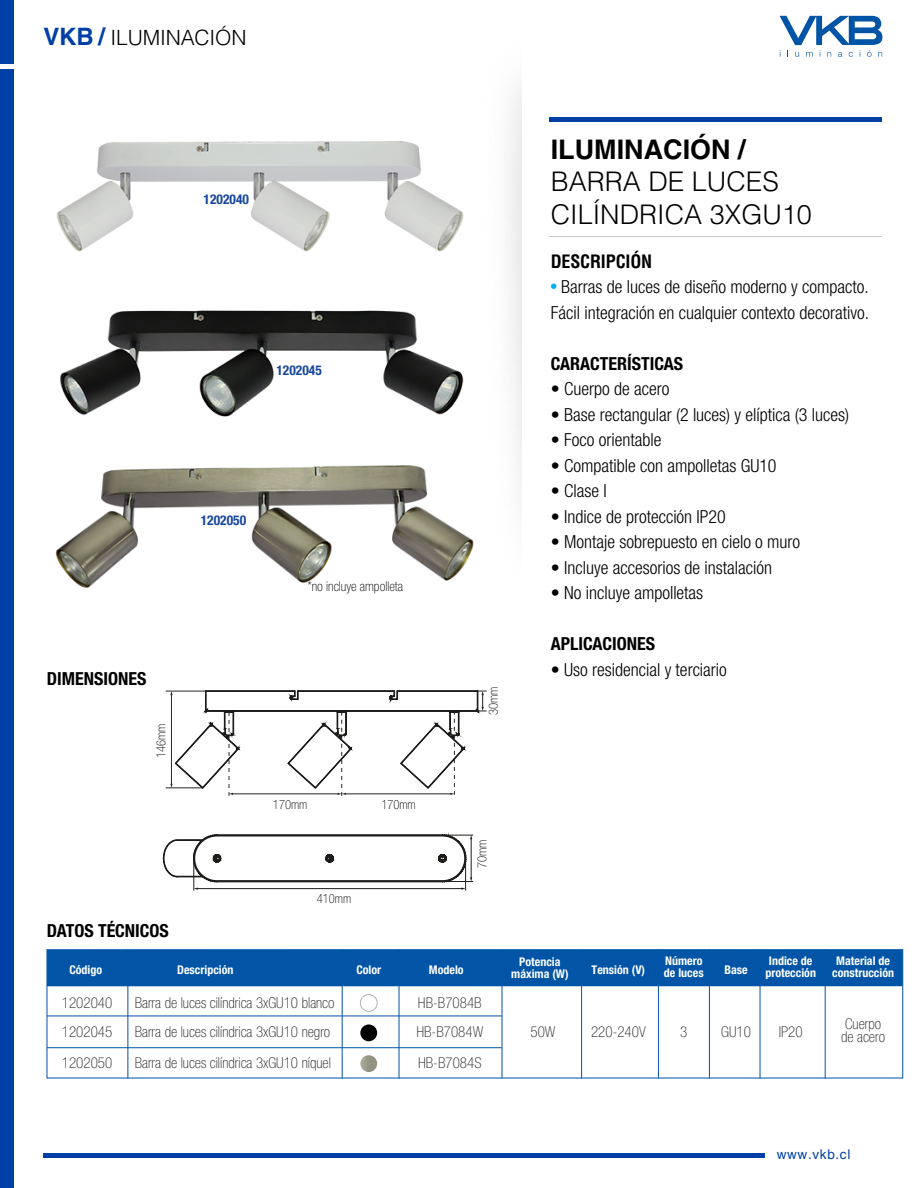
<style>
.page{position:relative;width:918px;height:1188px;background:#fff}
.page>*{position:absolute;margin:0;border:0;box-sizing:border-box;transform-origin:0 0}
.t1{font:300 27px/32.4px "Helvetica LT Std";color:#000}
.t2{font:700 27px "Helvetica LT Std";color:#000}
.t3{font:300 21px "Helvetica LT Std";letter-spacing:-.01em;color:#000}
.t4{font:300 condensed 18px/25.5px "Helvetica Neue LT Std";color:#000}
.t5{font:700 condensed 18px "Helvetica Neue LT Std";color:#000}
.t6{font:700 condensed 18px "Helvetica LT Std";letter-spacing:-.01em;color:#000}
.t7{font:100 condensed 15px/13.5px "Helvetica Neue LT Std";color:#231f20}
.t8{font:700 condensed 13.5px "Helvetica Neue LT Std";color:#17479e}
.t9{font:100 condensed 13.5px "Helvetica Neue LT Std";color:#000}
.t10{font:13.5px "Helvetica LT Std";letter-spacing:.05em;color:#0040a6}
.t11{font:100 condensed 12.6px "Helvetica Neue LT Std";color:#000100}
.t12{font:700 condensed 12px/12px "Helvetica Neue LT Std";color:#fff;text-align:center}
.s1{font-weight:700;font-size:24px;color:#0040a6}
.s2{font-family:"Helvetica LT Std";font-weight:400;color:#00aeef}
</style>
<div class="page">
<svg style="left:0;top:0;width:14px;height:64px"></svg>
<div style="left:0;top:69px;width:14px;height:1119px;background:#0040a6"></div>
<hr style="left:44px;top:1154px;width:721px;height:4px;background:#0040a6">
<hr style="left:549px;top:118px;width:333px;height:4px;background:#0040a6">
<hr style="left:549px;top:236px;width:333px;height:1px;background:#c7c8ca">
<svg style="left:780px;top:16px;width:102px;height:41px"></svg>
<div style="left:47px;top:949px;width:856px;height:37px;background:#0154a6"></div>
<hr style="left:47px;top:949px;width:1px;height:129px;background:#0154a6">
<hr style="left:825px;top:949px;width:1px;height:129px;background:#0154a6">
<hr style="left:902px;top:949px;width:1px;height:129px;background:#0154a6">
<hr style="left:342px;top:949px;width:1px;height:129px;background:#0154a6">
<hr style="left:128px;top:949px;width:1px;height:129px;background:#0154a6">
<hr style="left:502px;top:949px;width:1px;height:129px;background:#0154a6">
<hr style="left:399px;top:949px;width:1px;height:129px;background:#0154a6">
<hr style="left:658px;top:949px;width:1px;height:129px;background:#0154a6">
<hr style="left:709px;top:949px;width:1px;height:129px;background:#0154a6">
<hr style="left:760px;top:949px;width:1px;height:129px;background:#0154a6">
<hr style="left:47px;top:1078px;width:856px;height:1px;background:#0154a6">
<div style="left:360px;top:994px;width:17px;height:18px;border:1px solid #b3b3b3;border-radius:50%"></div>
<hr style="left:47px;top:1016px;width:455px;height:1px;background:#0154a6">
<hr style="left:47px;top:1047px;width:455px;height:1px;background:#0154a6">
<img style="left:360px;top:1055px;width:17px;height:17px;border-radius:8px">
<div style="left:360px;top:1024px;width:17px;height:17px;background:#000;border-radius:50%"></div>
<hr style="left:581px;top:949px;width:1px;height:129px;background:#0154a6">
<hr style="left:166px;top:788px;width:37px;height:1px;background:#272727">
<hr style="left:166px;top:691px;width:40px;height:1px;background:#272727">
<hr style="left:442px;top:881px;width:31px;height:1px;background:#1d1c1a">
<hr style="left:442px;top:835px;width:31px;height:1px;background:#1d1c1a">
<svg style="left:170px;top:691px;width:285px;height:105px"></svg>
<svg style="left:174px;top:690px;width:313px;height:99px"></svg>
<svg style="left:163px;top:832px;width:309px;height:59px"></svg>
<img style="left:56px;top:141px;width:408px;height:111px">
<img style="left:60px;top:310px;width:404px;height:107px">
<img style="left:55px;top:465px;width:419px;height:123px">
<p class="t3" style="left:44px;top:24px;width:205px"><span class="s1">VKB /</span> ILUMINACIÓN</p>
<p class="t8" style="left:204px;top:191px;width:47px">1202040</p>
<p class="t8" style="left:276px;top:362px;width:47px">1202045</p>
<p class="t8" style="left:201px;top:512px;width:47px">1202050</p>
<p class="t5" style="left:47px;top:667px;width:101px">DIMENSIONES</p>
<p class="t11" style="left:154px;top:758px;width:36px;rotate:-90deg">146mm</p>
<p class="t9" style="left:308px;top:578px;width:97px">*no incluye ampolleta</p>
<p class="t11" style="left:486px;top:715px;width:30px;rotate:-90deg">30mm</p>
<h1 class="t2" style="left:551px;top:133px;width:196px">ILUMINACIÓN /</h1>
<h1 class="t1" style="left:551px;top:165px;width:263px">BARRA DE LUCES<br>CILÍNDRICA 3XGU10</h1>
<p class="t6" style="left:551px;top:250px;width:103px">DESCRIPCIÓN</p>
<p class="t4" style="left:551px;top:274px;width:320px"><span class="s2">•</span> Barras de luces de diseño moderno y compacto.<br>Fácil integración en cualquier contexto decorativo.</p>
<p class="t5" style="left:551px;top:353px;width:134px">CARACTERÍSTICAS</p>
<p class="t4" style="left:551px;top:376px;width:120px">• Cuerpo de acero</p>
<p class="t4" style="left:551px;top:402px;width:300px">• Base rectangular (2 luces) y elíptica (3 luces)</p>
<p class="t4" style="left:551px;top:427px;width:112px">• Foco orientable</p>
<p class="t4" style="left:551px;top:453px;width:227px">• Compatible con ampolletas GU10</p>
<p class="t4" style="left:551px;top:478px;width:57px">• Clase I</p>
<p class="t4" style="left:551px;top:504px;width:177px">• Indice de protección IP20</p>
<p class="t4" style="left:551px;top:529px;width:251px">• Montaje sobrepuesto en cielo o muro</p>
<p class="t4" style="left:551px;top:555px;width:223px">• Incluye accesorios de instalación</p>
<p class="t4" style="left:551px;top:580px;width:154px">• No incluye ampolletas</p>
<p class="t5" style="left:551px;top:633px;width:106px">APLICACIONES</p>
<p class="t4" style="left:551px;top:657px;width:178px">• Uso residencial y terciario</p>
<p class="t5" style="left:47px;top:920px;width:124px">DATOS TÉCNICOS</p>
<p class="t11" style="left:273px;top:797px;width:36px">170mm</p>
<p class="t11" style="left:381px;top:797px;width:36px">170mm</p>
<p class="t11" style="left:317px;top:892px;width:36px">410mm</p>
<p class="t12" style="left:69px;top:963px;width:34px">Código</p>
<p class="t12" style="left:177px;top:963px;width:58px">Descripción</p>
<p class="t12" style="left:356px;top:963px;width:26px">Color</p>
<p class="t12" style="left:429px;top:963px;width:36px">Modelo</p>
<p class="t11" style="left:475px;top:868px;width:30px;rotate:-90deg">70mm</p>
<p class="t7" style="left:62px;top:996px;width:52px">1202040</p>
<p class="t7" style="left:135px;top:996px;width:201px">Barra de luces cilíndrica 3xGU10 blanco</p>
<p class="t7" style="left:62px;top:1025px;width:52px">1202045</p>
<p class="t7" style="left:135px;top:1025px;width:197px">Barra de luces cilíndrica 3xGU10 negro</p>
<p class="t7" style="left:62px;top:1056px;width:52px">1202050</p>
<p class="t7" style="left:135px;top:1056px;width:198px">Barra de luces cilíndrica 3xGU10 níquel</p>
<p class="t7" style="left:416px;top:988px;width:68px;line-height:28.8px">HB-B7084B<br>HB-B7084W</p>
<p class="t7" style="left:418px;top:1056px;width:65px">HB-B7084S</p>
<p class="t12" style="left:511px;top:956px;width:59px">Potencia máxima (W)</p>
<p class="t12" style="left:664px;top:955px;width:41px;text-align:left">Número de luces</p>
<p class="t12" style="left:724px;top:963px;width:25px">Base</p>
<p class="t12" style="left:765px;top:955px;width:52px;text-align:left">Indice de protección</p>
<p class="t12" style="left:832px;top:955px;width:63px">Material de construcción</p>
<p class="t12" style="left:592px;top:963px;width:55px">Tensión (V)</p>
<p class="t7" style="left:530px;top:1025px;width:26px">50W</p>
<p class="t7" style="left:591px;top:1025px;width:56px">220-240V</p>
<p class="t7" style="left:680px;top:1025px;width:9px">3</p>
<p class="t7" style="left:721px;top:1025px;width:31px">GU10</p>
<p class="t7" style="left:779px;top:1025px;width:25px">IP20</p>
<p class="t7" style="left:841px;top:1017px;width:45px">Cuerpo de acero</p>
<p class="t10" style="left:777px;top:1147px;width:75px">www.vkb.cl</p>
</div>
